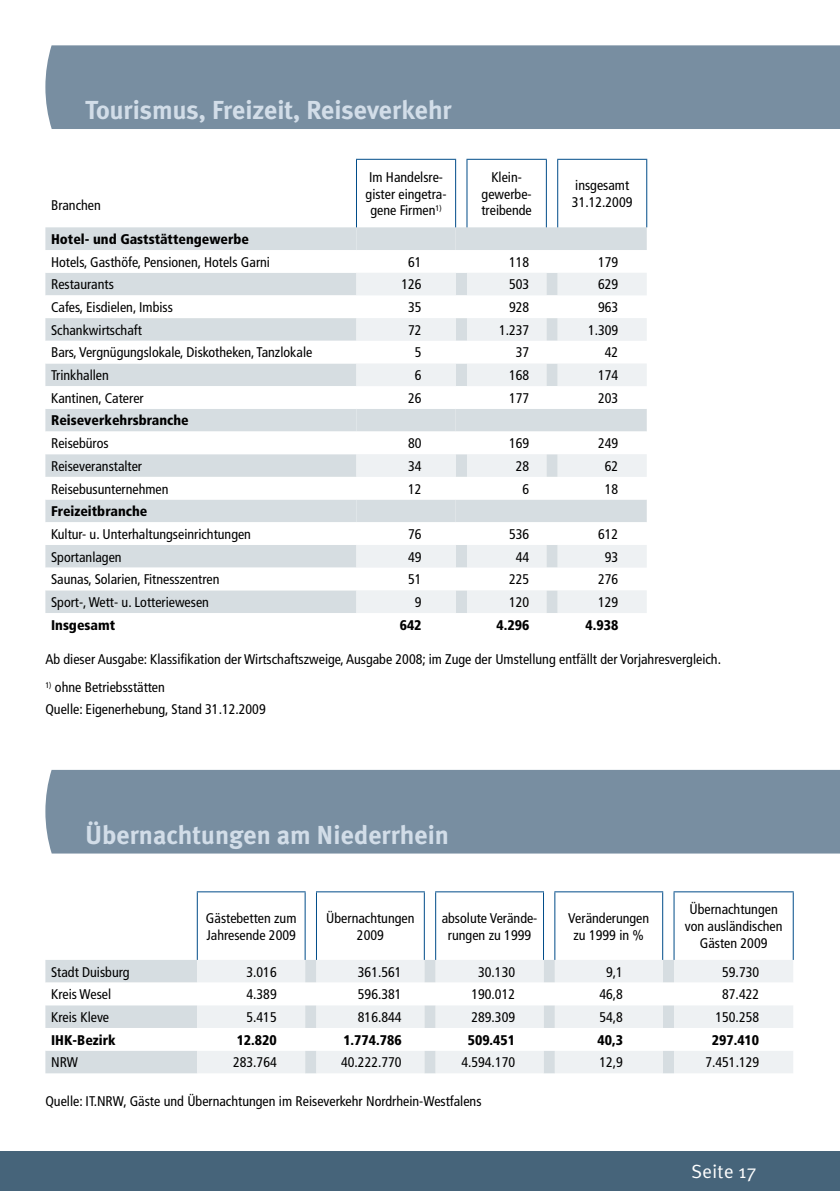
<style>
.page{position:relative;width:840px;height:1191px;background:#fff}
.page>*{position:absolute;margin:0;border:0;box-sizing:border-box;transform-origin:0 0}
.t1{font:700 26px "Meta Plus";color:#d2dde8}
.t2{font:19px "Meta Plus Normal";letter-spacing:.015em;color:#fff}
.t3{font:condensed 14px/16.8px "Frutiger";color:#000;text-align:center}
.t4{font:900 condensed 14px "Frutiger";color:#000}
</style>
<div class="page">
<div style="left:0;top:1151px;width:839px;height:40px;background:#46647a"></div>
<div style="left:45px;top:45px;width:794px;height:84px;background:#788ea1"></div>
<div style="left:45px;top:770px;width:794px;height:83px;background:#788ea1"></div>
<div style="left:45px;top:227px;width:601px;height:23px;background:#d6dde1"></div>
<svg style="left:45px;top:273px;width:421px;height:340px;fill:#d6dde1"></svg>
<svg style="left:356px;top:227px;width:99px;height:386px"></svg>
<svg style="left:466px;top:273px;width:180px;height:340px"></svg>
<hr style="left:356px;top:159px;width:100px;height:1px;background:#004c89">
<hr style="left:356px;top:160px;width:1px;height:67px;background:#004c89">
<hr style="left:455px;top:160px;width:1px;height:67px;background:#004c89">
<hr style="left:466px;top:159px;width:80px;height:1px;background:#004c89">
<hr style="left:466px;top:160px;width:1px;height:67px;background:#004c89">
<hr style="left:545px;top:160px;width:1px;height:67px;background:#004c89">
<hr style="left:557px;top:159px;width:90px;height:1px;background:#004c89">
<hr style="left:557px;top:160px;width:1px;height:67px;background:#004c89">
<hr style="left:646px;top:160px;width:1px;height:67px;background:#004c89">
<div style="left:45px;top:960px;width:152px;height:113px;background:#d6dde1"></div>
<svg style="left:197px;top:960px;width:595px;height:113px;background:#eceff1"></svg>
<svg style="left:45px;top:982px;width:747px;height:68px"></svg>
<hr style="left:197px;top:891px;width:108px;height:1px;background:#004c89">
<hr style="left:197px;top:892px;width:1px;height:68px;background:#004c89">
<hr style="left:304px;top:892px;width:1px;height:68px;background:#004c89">
<hr style="left:316px;top:891px;width:108px;height:1px;background:#004c89">
<hr style="left:316px;top:892px;width:1px;height:68px;background:#004c89">
<hr style="left:423px;top:892px;width:1px;height:68px;background:#004c89">
<hr style="left:435px;top:891px;width:108px;height:1px;background:#004c89">
<hr style="left:435px;top:892px;width:1px;height:68px;background:#004c89">
<hr style="left:542px;top:892px;width:1px;height:68px;background:#004c89">
<hr style="left:554px;top:891px;width:108px;height:1px;background:#004c89">
<hr style="left:554px;top:892px;width:1px;height:68px;background:#004c89">
<hr style="left:661px;top:892px;width:1px;height:68px;background:#004c89">
<hr style="left:673px;top:891px;width:120px;height:1px;background:#004c89">
<hr style="left:673px;top:892px;width:1px;height:68px;background:#004c89">
<hr style="left:792px;top:892px;width:1px;height:68px;background:#004c89">
<h1 class="t1" style="left:85px;top:95px;width:368px">Tourismus, Freizeit, Reiseverkehr</h1>
<p class="t3" style="left:51px;top:197px;width:51px">Branchen</p>
<p class="t3" style="left:365px;top:169px;width:82px">Im Handelsre&shy;gister eingetra&shy;gene Firmen<sup>1)</sup></p>
<p class="t3" style="left:481px;top:169px;width:52px">Klein&shy;gewerbe&shy;treibende</p>
<p class="t3" style="left:571px;top:177px;width:62px;text-align:left">insgesamt<br>31.12.2009</p>
<p class="t4" style="left:51px;top:231px;width:199px">Hotel- und Gaststättengewerbe</p>
<p class="t3" style="left:51px;top:253px;width:220px">Hotels, Gasthöfe, Pensionen, Hotels Garni</p>
<p class="t3" style="left:408px;top:253px;width:15px">61</p>
<p class="t3" style="left:509px;top:253px;width:22px">118</p>
<p class="t3" style="left:598px;top:253px;width:22px">179</p>
<p class="t3" style="left:51px;top:276px;width:64px">Restaurants</p>
<p class="t3" style="left:401px;top:276px;width:22px">126</p>
<p class="t3" style="left:509px;top:276px;width:22px">503</p>
<p class="t3" style="left:598px;top:276px;width:22px">629</p>
<p class="t3" style="left:51px;top:299px;width:123px">Cafes, Eisdielen, Imbiss</p>
<p class="t3" style="left:408px;top:299px;width:15px">35</p>
<p class="t3" style="left:509px;top:299px;width:22px">928</p>
<p class="t3" style="left:598px;top:299px;width:22px">963</p>
<p class="t3" style="left:51px;top:321px;width:92px">Schankwirtschaft</p>
<p class="t3" style="left:408px;top:321px;width:15px">72</p>
<p class="t3" style="left:499px;top:321px;width:32px">1.237</p>
<p class="t3" style="left:587px;top:321px;width:32px">1.309</p>
<p class="t3" style="left:51px;top:344px;width:262px">Bars, Vergnügungslokale, Diskotheken, Tanzlokale</p>
<p class="t3" style="left:414px;top:344px;width:8px">5</p>
<p class="t3" style="left:515px;top:344px;width:15px">37</p>
<p class="t3" style="left:604px;top:344px;width:15px">42</p>
<p class="t3" style="left:51px;top:367px;width:59px">Trinkhallen</p>
<p class="t3" style="left:414px;top:367px;width:8px">6</p>
<p class="t3" style="left:509px;top:367px;width:22px">168</p>
<p class="t3" style="left:598px;top:367px;width:22px">174</p>
<p class="t3" style="left:51px;top:389px;width:94px">Kantinen, Caterer</p>
<p class="t3" style="left:408px;top:389px;width:15px">26</p>
<p class="t3" style="left:509px;top:389px;width:22px">177</p>
<p class="t3" style="left:598px;top:389px;width:22px">203</p>
<p class="t4" style="left:51px;top:412px;width:139px">Reiseverkehrsbranche</p>
<p class="t3" style="left:51px;top:435px;width:59px">Reisebüros</p>
<p class="t3" style="left:408px;top:435px;width:15px">80</p>
<p class="t3" style="left:509px;top:435px;width:22px">169</p>
<p class="t3" style="left:598px;top:435px;width:22px">249</p>
<p class="t3" style="left:51px;top:458px;width:92px">Reiseveranstalter</p>
<p class="t3" style="left:408px;top:458px;width:15px">34</p>
<p class="t3" style="left:515px;top:458px;width:15px">28</p>
<p class="t3" style="left:604px;top:458px;width:15px">62</p>
<p class="t3" style="left:51px;top:480px;width:119px">Reisebusunternehmen</p>
<p class="t3" style="left:408px;top:480px;width:15px">12</p>
<p class="t3" style="left:522px;top:480px;width:8px">6</p>
<p class="t3" style="left:604px;top:480px;width:15px">18</p>
<p class="t4" style="left:51px;top:503px;width:98px">Freizeitbranche</p>
<p class="t3" style="left:51px;top:526px;width:201px">Kultur- u. Unterhaltungseinrichtungen</p>
<p class="t3" style="left:408px;top:526px;width:15px">76</p>
<p class="t3" style="left:509px;top:526px;width:22px">536</p>
<p class="t3" style="left:598px;top:526px;width:22px">612</p>
<p class="t3" style="left:51px;top:548px;width:72px">Sportanlagen</p>
<p class="t3" style="left:408px;top:548px;width:15px">49</p>
<p class="t3" style="left:515px;top:548px;width:15px">44</p>
<p class="t3" style="left:604px;top:548px;width:15px">93</p>
<p class="t3" style="left:51px;top:571px;width:170px">Saunas, Solarien, Fitnesszentren</p>
<p class="t3" style="left:408px;top:571px;width:15px">51</p>
<p class="t3" style="left:509px;top:571px;width:22px">225</p>
<p class="t3" style="left:598px;top:571px;width:22px">276</p>
<p class="t3" style="left:51px;top:594px;width:159px">Sport-, Wett- u. Lotteriewesen</p>
<p class="t3" style="left:414px;top:594px;width:8px">9</p>
<p class="t3" style="left:509px;top:594px;width:22px">120</p>
<p class="t3" style="left:598px;top:594px;width:22px">129</p>
<p class="t4" style="left:51px;top:616px;width:66px">Insgesamt</p>
<p class="t4" style="left:399px;top:616px;width:23px">642</p>
<p class="t4" style="left:496px;top:616px;width:34px">4.296</p>
<p class="t4" style="left:585px;top:616px;width:34px">4.938</p>
<p class="t3" style="left:45px;top:650px;width:676px">Ab dieser Ausgabe: Klassifikation der Wirtschaftszweige, Ausgabe 2008; im Zuge der Umstellung entfällt der Vorjahresvergleich.</p>
<p class="t3" style="left:45px;top:676px;width:222px;line-height:22px;text-align:left"><sup>1)</sup> ohne Betriebsstätten<br>Quelle: Eigenerhebung, Stand 31.12.2009</p>
<h1 class="t1" style="left:85px;top:819px;width:365px">Übernachtungen am Niederrhein</h1>
<p class="t3" style="left:206px;top:909px;width:92px;text-align:left">Gästebetten zum<br>Jahresende 2009</p>
<p class="t3" style="left:326px;top:909px;width:90px">Übernachtungen<br>2009</p>
<p class="t3" style="left:441px;top:909px;width:97px">absolute Verände&shy;rungen zu 1999</p>
<p class="t3" style="left:568px;top:909px;width:82px">Veränderungen zu 1999 in %</p>
<p class="t3" style="left:684px;top:901px;width:99px">Übernachtungen von ausländischen<br>Gästen 2009</p>
<p class="t3" style="left:51px;top:963px;width:80px">Stadt Duisburg</p>
<p class="t3" style="left:246px;top:963px;width:32px">3.016</p>
<p class="t3" style="left:357px;top:963px;width:45px">361.561</p>
<p class="t3" style="left:478px;top:963px;width:38px">30.130</p>
<p class="t3" style="left:605px;top:963px;width:18px">9,1</p>
<p class="t3" style="left:721px;top:963px;width:38px">59.730</p>
<p class="t3" style="left:51px;top:986px;width:62px">Kreis Wesel</p>
<p class="t3" style="left:246px;top:986px;width:32px">4.389</p>
<p class="t3" style="left:357px;top:986px;width:45px">596.381</p>
<p class="t3" style="left:471px;top:986px;width:45px">190.012</p>
<p class="t3" style="left:599px;top:986px;width:25px">46,8</p>
<p class="t3" style="left:721px;top:986px;width:38px">87.422</p>
<p class="t3" style="left:51px;top:1008px;width:60px">Kreis Kleve</p>
<p class="t3" style="left:246px;top:1008px;width:32px">5.415</p>
<p class="t3" style="left:358px;top:1008px;width:45px">816.844</p>
<p class="t3" style="left:471px;top:1008px;width:45px">289.309</p>
<p class="t3" style="left:599px;top:1008px;width:25px">54,8</p>
<p class="t3" style="left:715px;top:1008px;width:45px">150.258</p>
<p class="t4" style="left:51px;top:1031px;width:66px">IHK-Bezirk</p>
<p class="t4" style="left:236px;top:1031px;width:42px">12.820</p>
<p class="t4" style="left:343px;top:1031px;width:60px">1.774.786</p>
<p class="t4" style="left:467px;top:1031px;width:49px">509.451</p>
<p class="t4" style="left:597px;top:1031px;width:27px">40,3</p>
<p class="t4" style="left:711px;top:1031px;width:49px">297.410</p>
<p class="t3" style="left:51px;top:1054px;width:28px">NRW</p>
<p class="t3" style="left:233px;top:1054px;width:45px">283.764</p>
<p class="t3" style="left:341px;top:1054px;width:62px">40.222.770</p>
<p class="t3" style="left:461px;top:1054px;width:55px">4.594.170</p>
<p class="t3" style="left:599px;top:1054px;width:25px">12,9</p>
<p class="t3" style="left:705px;top:1054px;width:55px">7.451.129</p>
<p class="t3" style="left:45px;top:1092px;width:437px">Quelle: IT.NRW, Gäste und Übernachtungen im Reiseverkehr Nordrhein-Westfalens</p>
<h2 class="t2" style="left:691px;top:1160px;width:67px">Seite 17</h2>
</div>
